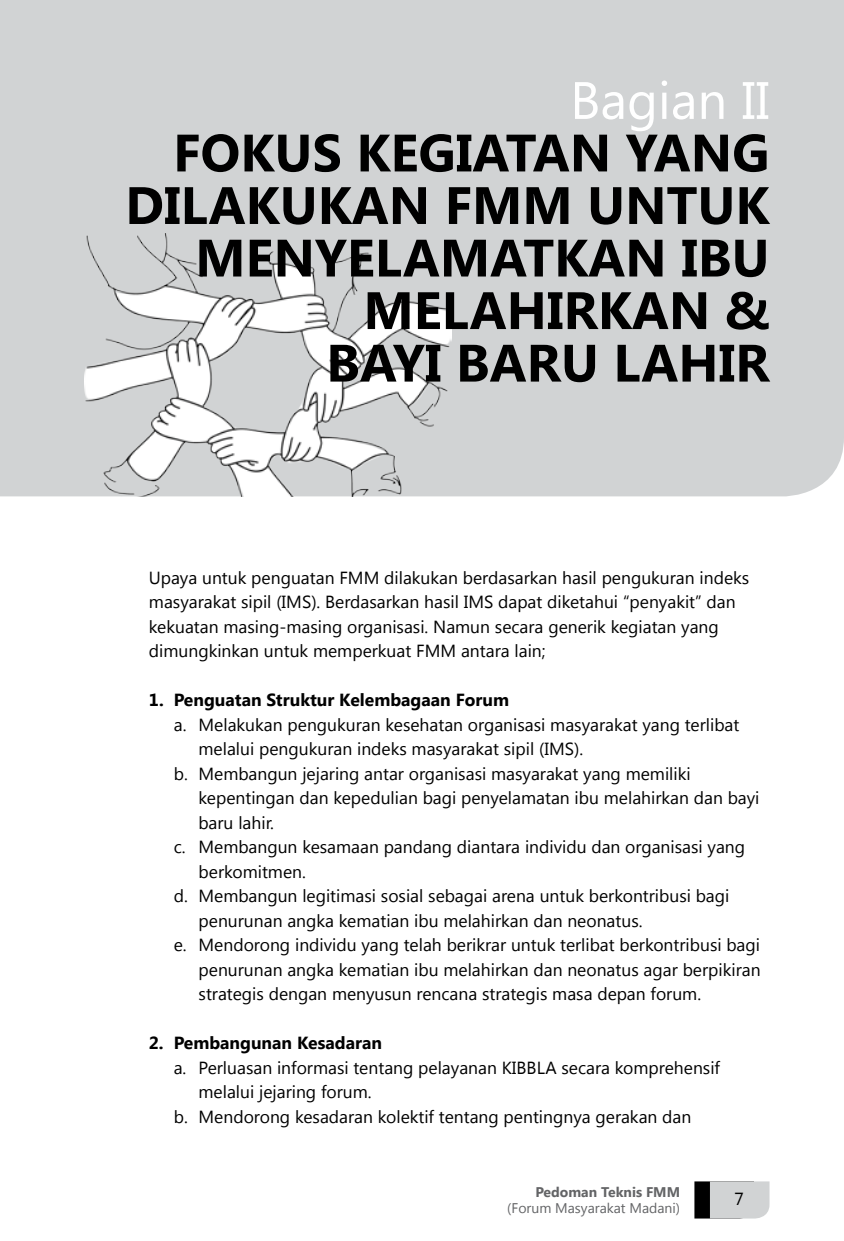
<style>
.page{position:relative;width:844px;height:1241px;background:#fff}
.page>*{position:absolute;margin:0;border:0;box-sizing:border-box;transform-origin:0 0}
.t1{font:700 52.5px/52.5px "Segoe UI";color:#000;text-align:right}
.t2{font:52.5px "Segoe UI";color:#fff}
.t3{font:17.5px/24.5px "Segoe UI";color:#000}
.t4{font:700 17.5px "Segoe UI";color:#000}
.t5{font:14px "Segoe UI";color:#636466}
.t6{font:700 14px "Segoe UI";color:#636466}
</style>
<div class="page">
<svg style="left:694px;top:1181px;width:75px;height:37px;background:#a6a8a8"></svg>
<div style="left:0;top:0;width:843px;height:496px;background:#d1d3d4"></div>
<img style="left:85px;top:234px;width:366px;height:262px">
<h1 class="t2" style="left:570px;top:64px;width:201px">Bagian II</h1>
<h1 class="t1" style="left:125px;top:124px;width:645px">FOKUS KEGIATAN YANG<br>DILAKUKAN FMM UNTUK<br>MENYELAMATKAN IBU<br>MELAHIRKAN &amp;<br>BAYI BARU LAHIR</h1>
<p class="t3" style="left:149px;top:564px;width:601px">Upaya untuk penguatan FMM dilakukan berdasarkan hasil pengukuran indeks masyarakat sipil (IMS). Berdasarkan hasil IMS dapat diketahui “penyakit” dan kekuatan masing-masing organisasi. Namun secara generik kegiatan yang dimungkinkan untuk memperkuat FMM antara lain;</p>
<p class="t4" style="left:149px;top:687px;width:361px">1. Penguatan Struktur Kelembagaan Forum</p>
<p class="t3" style="left:174px;top:711px;width:567px">a. Melakukan pengukuran kesehatan organisasi masyarakat yang terlibat</p>
<p class="t3" style="left:198px;top:735px;width:386px">melalui pengukuran indeks masyarakat sipil (IMS).</p>
<p class="t3" style="left:174px;top:760px;width:518px">b. Membangun jejaring antar organisasi masyarakat yang memiliki</p>
<p class="t3" style="left:198px;top:784px;width:562px">kepentingan dan kepedulian bagi penyelamatan ibu melahirkan dan bayi</p>
<p class="t3" style="left:198px;top:809px;width:77px">baru lahir.</p>
<p class="t3" style="left:174px;top:833px;width:572px">c. Membangun kesamaan pandang diantara individu dan organisasi yang</p>
<p class="t3" style="left:198px;top:858px;width:109px">berkomitmen.</p>
<p class="t3" style="left:174px;top:882px;width:557px">d. Membangun legitimasi sosial sebagai arena untuk berkontribusi bagi</p>
<p class="t3" style="left:198px;top:907px;width:445px">penurunan angka kematian ibu melahirkan dan neonatus.</p>
<p class="t3" style="left:174px;top:931px;width:587px">e. Mendorong individu yang telah berikrar untuk terlibat berkontribusi bagi</p>
<p class="t3" style="left:198px;top:956px;width:563px">penurunan angka kematian ibu melahirkan dan neonatus agar berpikiran</p>
<p class="t3" style="left:198px;top:980px;width:504px">strategis dengan menyusun rencana strategis masa depan forum.</p>
<p class="t4" style="left:149px;top:1030px;width:235px">2. Pembangunan Kesadaran</p>
<p class="t3" style="left:174px;top:1054px;width:547px">a. Perluasan informasi tentang pelayanan KIBBLA secara komprehensif</p>
<p class="t3" style="left:198px;top:1078px;width:174px">melalui jejaring forum.</p>
<p class="t3" style="left:174px;top:1103px;width:519px">b. Mendorong kesadaran kolektif tentang pentingnya gerakan dan</p>
<p class="t6" style="left:535px;top:1181px;width:146px">Pedoman Teknis FMM</p>
<p class="t5" style="left:507px;top:1198px;width:174px">(Forum Masyarakat Madani)</p>
<p class="t3" style="left:734px;top:1185px;width:11px">7</p>
</div>
